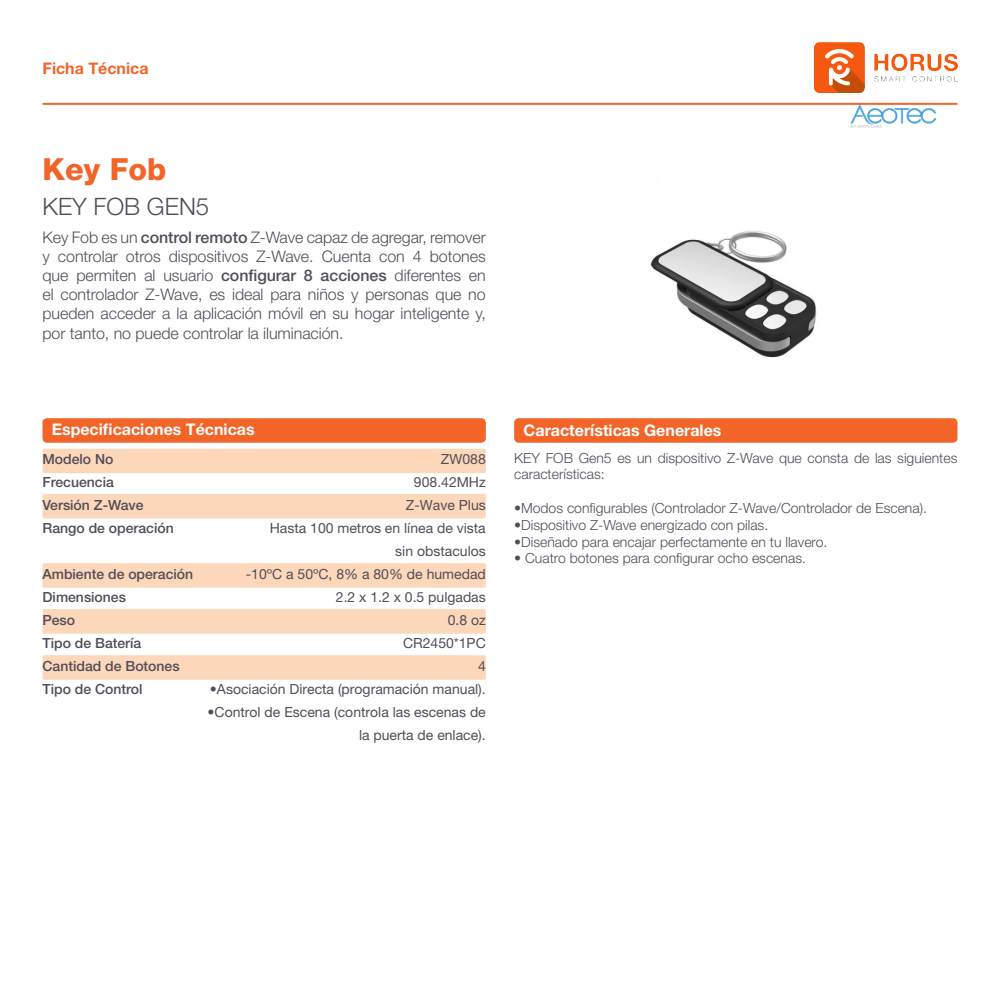
<style>
.page{position:relative;width:1000px;height:1000px;background:#fff}
.page>*{position:absolute;margin:0;border:0;box-sizing:border-box;transform-origin:0 0}
.t1{font:800 30.5px "Helvetica Neue LT Pro";color:#f26428}
.t2{font:300 24px "Helvetica Neue LT Pro";color:#514d59}
.t3{font:300 16px/19.2px "Helvetica Neue LT Pro";letter-spacing:-.005em;color:#514d59;text-align:justify}
.t4{font:700 16px "Helvetica Neue LT Pro";color:#fff}
.t5{font:700 16px "Helvetica Neue LT Pro";color:#f26428}
.t6{font:300 14px/16.8px "Helvetica Neue LT Pro";color:#514d59}
.t7{font:14px/23px "Helvetica Neue LT Pro";color:#514d59;text-align:right}
.t8{font:500 14px "Helvetica Neue LT Pro";color:#514d59}
.s1{font-weight:500}
</style>
<div class="page">
<hr style="left:43px;top:103px;width:914px;height:2px;background:#f26428">
<img style="left:815px;top:43px;width:142px;height:50px">
<img style="left:650px;top:231px;width:167px;height:127px">
<div style="left:43px;top:418px;width:443px;height:25px;background:#f26428;border-radius:5px"></div>
<div style="left:43px;top:449px;width:443px;height:24px;background:#fdd7b9;border-radius:2px"></div>
<div style="left:43px;top:494px;width:443px;height:25px;background:#fdd7b9;border-radius:2px"></div>
<div style="left:43px;top:563px;width:443px;height:25px;background:#fdd7b9;border-radius:2px"></div>
<div style="left:43px;top:609px;width:443px;height:25px;background:#fdd7b9;border-radius:2px"></div>
<div style="left:43px;top:655px;width:443px;height:25px;background:#fdd7b9;border-radius:2px"></div>
<div style="left:514px;top:418px;width:443px;height:25px;background:#f26428;border-radius:5px"></div>
<img style="left:850px;top:105px;width:86px;height:23px">
<p class="t5" style="left:43px;top:58px;width:108px">Ficha Técnica</p>
<p class="t1" style="left:43px;top:151px;width:125px">Key Fob</p>
<p class="t2" style="left:43px;top:191px;width:168px">KEY FOB GEN5</p>
<p class="t3" style="left:43px;top:227px;width:445px">Key Fob es un <span class="s1">control remoto</span> Z-Wave capaz de agregar, remover y controlar otros dispositivos Z-Wave. Cuenta con 4 botones que permiten al usuario <span class="s1">configurar 8 acciones</span> diferentes en el controlador Z-Wave, es ideal para niños y personas que no pueden acceder a la aplicación móvil en su hogar inteligente y, por tanto, no puede controlar la iluminación.</p>
<p class="t4" style="left:52px;top:420px;width:204px">Especificaciones Técnicas</p>
<p class="t8" style="left:43px;top:451px;width:73px">Modelo No</p>
<p class="t7" style="left:441px;top:448px;width:46px">ZW088</p>
<p class="t8" style="left:43px;top:474px;width:73px">Frecuencia</p>
<p class="t7" style="left:414px;top:471px;width:73px">908.42MHz</p>
<p class="t8" style="left:43px;top:497px;width:103px">Versión Z-Wave</p>
<p class="t7" style="left:406px;top:494px;width:81px">Z-Wave Plus</p>
<p class="t8" style="left:43px;top:520px;width:133px">Rango de operación</p>
<p class="t7" style="left:270px;top:517px;width:218px">Hasta 100 metros en línea de vista</p>
<p class="t7" style="left:395px;top:540px;width:92px">sin obstaculos</p>
<p class="t8" style="left:43px;top:566px;width:152px">Ambiente de operación</p>
<p class="t7" style="left:246px;top:563px;width:242px">-10ºC a 50ºC, 8% a 80% de humedad</p>
<p class="t8" style="left:43px;top:589px;width:85px">Dimensiones</p>
<p class="t7" style="left:336px;top:586px;width:151px">2.2 x 1.2 x 0.5 pulgadas</p>
<p class="t8" style="left:43px;top:612px;width:34px">Peso</p>
<p class="t7" style="left:448px;top:609px;width:40px">0.8 oz</p>
<p class="t8" style="left:43px;top:635px;width:100px">Tipo de Batería</p>
<p class="t7" style="left:403px;top:632px;width:84px">CR2450*1PC</p>
<p class="t8" style="left:43px;top:658px;width:139px">Cantidad de Botones</p>
<p class="t7" style="left:478px;top:655px;width:9px">4</p>
<p class="t8" style="left:43px;top:681px;width:102px">Tipo de Control</p>
<p class="t7" style="left:210px;top:678px;width:277px">•Asociación Directa (programación manual).</p>
<p class="t7" style="left:208px;top:701px;width:280px">•Control de Escena (controla las escenas de la puerta de enlace).</p>
<p class="t4" style="left:524px;top:421px;width:199px">Características Generales</p>
<p class="t6" style="left:514px;top:449px;width:445px">KEY FOB Gen5 es un dispositivo Z-Wave que consta de las siguientes características:</p>
<p class="t6" style="left:514px;top:499px;width:414px">•Modos configurables (Controlador Z-Wave/Controlador de Escena).</p>
<p class="t6" style="left:514px;top:516px;width:256px">•Dispositivo Z-Wave energizado con pilas.</p>
<p class="t6" style="left:514px;top:533px;width:315px">•Diseñado para encajar perfectamente en tu llavero.</p>
<p class="t6" style="left:514px;top:550px;width:293px">• Cuatro botones para configurar ocho escenas.</p>
</div>
